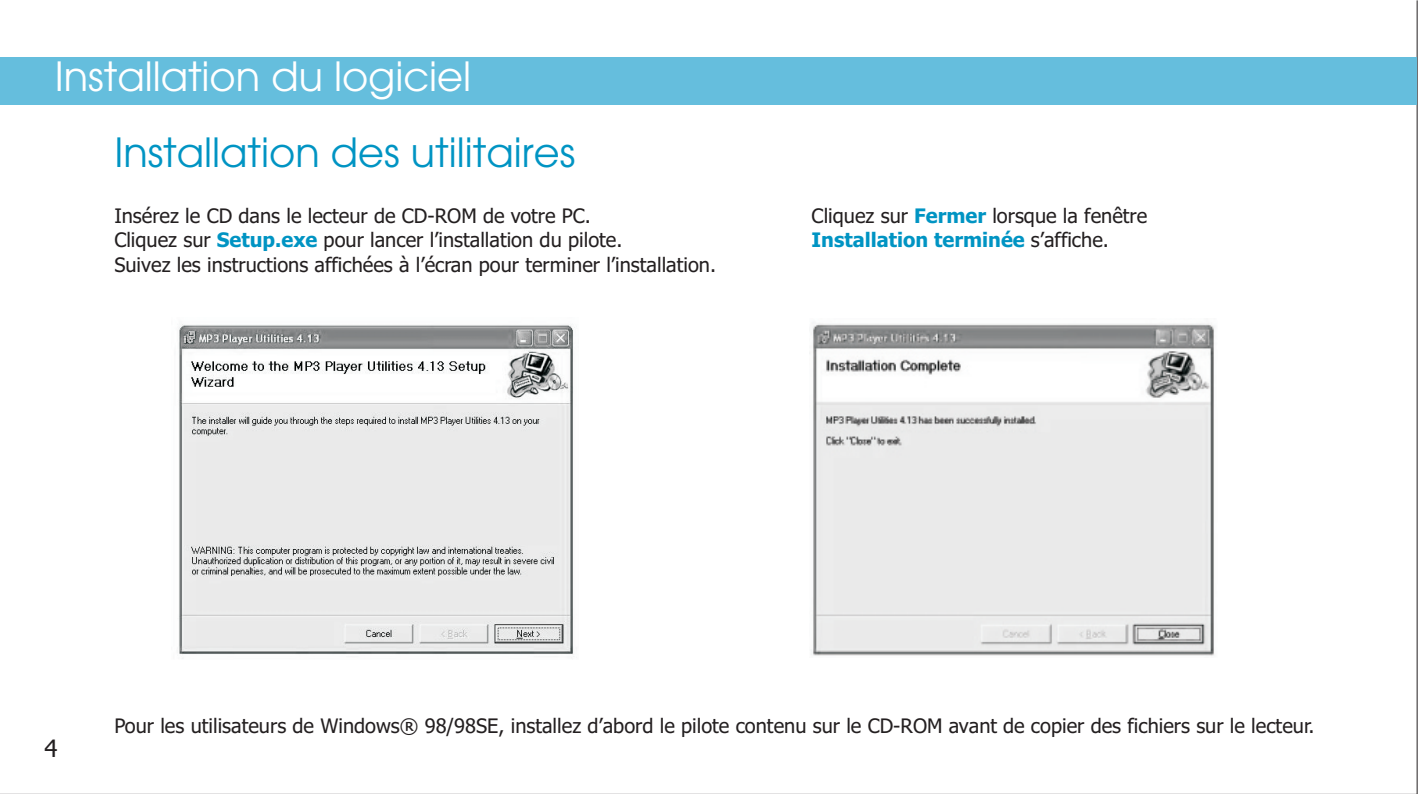
<style>
.page{position:relative;width:1418px;height:794px;background:#fff}
.page>*{position:absolute;margin:0;border:0;box-sizing:border-box;transform-origin:0 0}
.t1{font:40px "Avant Garde";color:#0094c3}
.t2{font:40px "Avant Garde";color:#fff}
.t3{font:24px "Tahoma";color:#231f20}
.t4{font:20px/24px "Tahoma";color:#231f20}
.s1{font-weight:700;color:#0094c3}
</style>
<div class="page">
<div style="left:0;top:57px;width:1416px;height:47px;background:#65bedd"></div>
<img style="left:809px;top:322px;width:406px;height:334px">
<img style="left:179px;top:324px;width:396px;height:335px">
<h1 class="t2" style="left:55px;top:61px;width:418px">Installation du logiciel</h1>
<h1 class="t1" style="left:114px;top:137px;width:462px">Installation des utilitaires</h1>
<p class="t4" style="left:114px;top:206px;width:603px">Insérez le CD dans le lecteur de CD-ROM de votre PC.<br>Cliquez sur <span class="s1">Setup.exe</span> pour lancer l’installation du pilote.<br>Suivez les instructions affichées à l’écran pour terminer l’installation.</p>
<p class="t4" style="left:811px;top:206px;width:337px">Cliquez sur <span class="s1">Fermer</span> lorsque la fenêtre<br><span class="s1">Installation terminée</span> s’affiche.</p>
<p class="t3" style="left:44px;top:738px;width:15px">4</p>
<p class="t4" style="left:114px;top:715px;width:1201px">Pour les utilisateurs de Windows® 98/98SE, installez d’abord le pilote contenu sur le CD-ROM avant de copier des fichiers sur le lecteur.</p>
</div>
